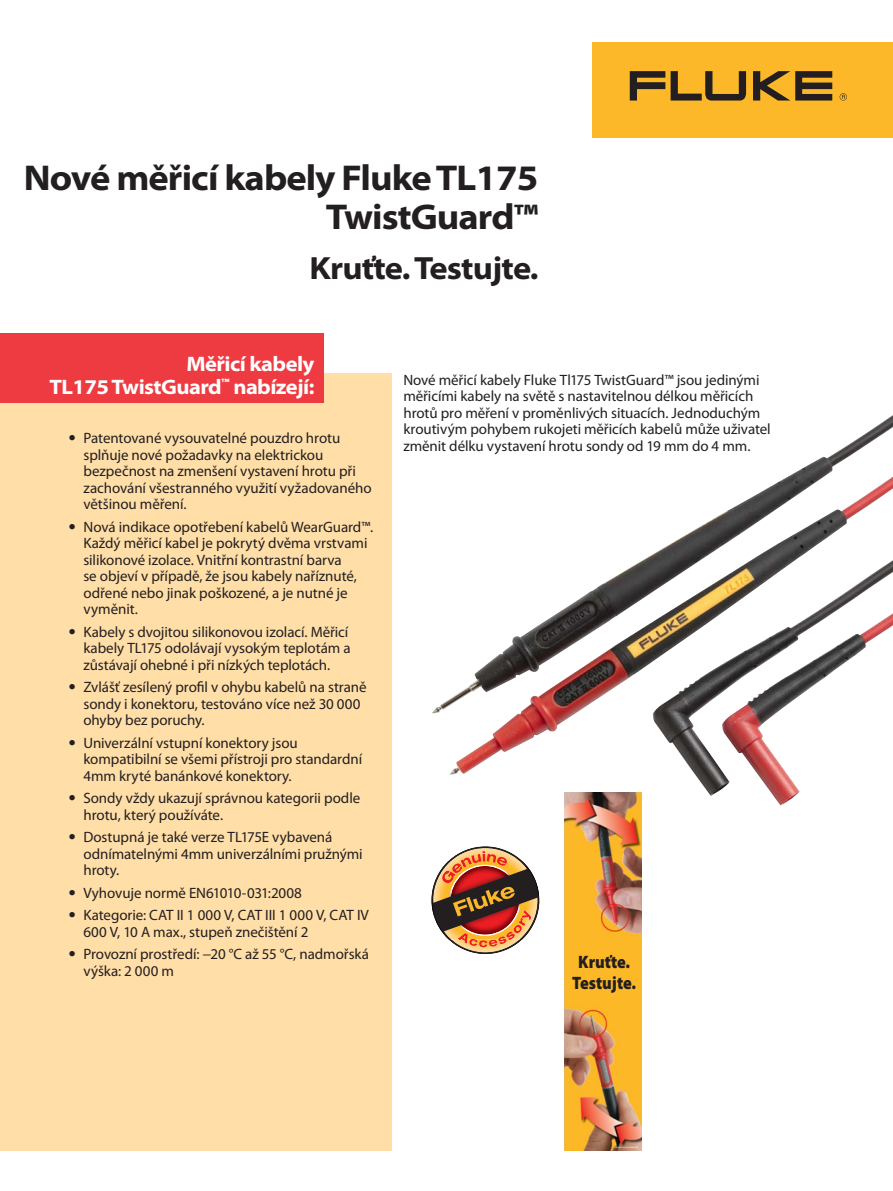
<style>
.page{position:relative;width:893px;height:1191px;background:#fff}
.page>*{position:absolute;margin:0;border:0;box-sizing:border-box;transform-origin:0 0}
.t1{font:700 semi-expanded 36px/39px "Myriad Pro";letter-spacing:-.025em;color:#231f20;text-align:right}
.t2{font:700 semi-expanded 32.25px "Myriad Pro";letter-spacing:-.025em;color:#231f20}
.t3{font:700 semi-expanded 21px/22.5px "Myriad Pro";letter-spacing:-.025em;color:#fff;text-align:right}
.t4{font:900 18px/20.7px "Myriad Pro";color:#231f20;text-align:center;scale:.9 1}
.t5{font:15px/16.5px "Myriad Pro";letter-spacing:-.005em;color:#231f20}
.s1{font-family:"Helvetica Neue LT Std";font-weight:700;font-stretch:expanded}
</style>
<div class="page">
<div style="left:593px;top:42px;width:300px;height:95px;background:#fcb828"></div>
<svg style="left:630px;top:71px;width:35px;height:30px"></svg>
<svg style="left:753px;top:71px;width:79px;height:30px"></svg>
<svg style="left:671px;top:71px;width:75px;height:30px"></svg>
<svg style="left:840px;top:93px;width:7px;height:7px"></svg>
<div style="left:0;top:373px;width:391px;height:777px;background:#ffdea8"></div>
<div style="left:0;top:333px;width:323px;height:70px;background:#ee3a41"></div>
<svg style="left:431px;top:846px;width:109px;height:108px"></svg>
<img style="left:432px;top:415px;width:461px;height:381px">
<img style="left:565px;top:792px;width:76px;height:358px">
<h1 class="t1" style="left:24px;top:162px;width:516px">Nové měřicí kabely Fluke TL175<br>TwistGuard™</h1>
<h2 class="t2" style="left:309px;top:256px;width:231px">Kruťte. Testujte.</h2>
<h3 class="t3" style="left:49px;top:354px;width:267px">Měřicí kabely<br>TL175 TwistGuard<sup>™</sup> nabízejí:</h3>
<p class="t5" style="left:83px;top:431px;width:290px;text-indent:-15px"><span class="s1">•</span> Patentované vysouvatelné pouzdro hrotu splňuje nové požadavky na elektrickou bezpečnost na zmenšení vystavení hrotu při zachování všestranného využití vyžadovaného většinou měření.</p>
<p class="t5" style="left:83px;top:519px;width:291px;text-indent:-15px"><span class="s1">•</span> Nová indikace opotřebení kabelů WearGuard™.<br>Každý měřicí kabel je pokrytý dvěma vrstvami silikonové izolace. Vnitřní kontrastní barva<br>se objeví v případě, že jsou kabely naříznuté, odřené nebo jinak poškozené, a je nutné je vyměnit.</p>
<p class="t5" style="left:83px;top:624px;width:269px;text-indent:-15px"><span class="s1">•</span> Kabely s dvojitou silikonovou izolací. Měřicí kabely TL175 odolávají vysokým teplotám a zůstávají ohebné i při nízkých teplotách.</p>
<p class="t5" style="left:83px;top:680px;width:285px;text-indent:-15px"><span class="s1">•</span> Zvlášť zesílený profil v ohybu kabelů na straně sondy i konektoru, testováno více než 30 000 ohyby bez poruchy.</p>
<p class="t5" style="left:83px;top:735px;width:280px;text-indent:-15px"><span class="s1">•</span> Univerzální vstupní konektory jsou kompatibilní se všemi přístroji pro standardní<br>4mm kryté banánkové konektory.</p>
<p class="t5" style="left:83px;top:791px;width:278px;text-indent:-15px"><span class="s1">•</span> Sondy vždy ukazují správnou kategorii podle hrotu, který používáte.</p>
<p class="t5" style="left:83px;top:830px;width:281px;text-indent:-15px"><span class="s1">•</span> Dostupná je také verze TL175E vybavená odnímatelnými 4mm univerzálními pružnými hroty.</p>
<p class="t5" style="left:68px;top:885px;width:235px"><span class="s1">•</span> Vyhovuje normě EN61010-031:2008</p>
<p class="t5" style="left:83px;top:908px;width:287px;text-indent:-15px"><span class="s1">•</span> Kategorie: CAT II 1 000 V, CAT III 1 000 V, CAT IV<br>600 V, 10 A max., stupeň znečištění 2</p>
<p class="t5" style="left:83px;top:947px;width:287px;text-indent:-15px"><span class="s1">•</span> Provozní prostředí: −20 °C až 55 °C, nadmořská výška: 2 000 m</p>
<p class="t4" style="left:572px;top:953px;width:73px">Kruťte.<br>Testujte.</p>
<p class="t5" style="left:403px;top:372px;width:369px">Nové měřicí kabely Fluke Tl175 TwistGuard™ jsou jedinými měřicími kabely na světě s nastavitelnou délkou měřicích hrotů pro měření v proměnlivých situacích. Jednoduchým kroutivým pohybem rukojeti měřicích kabelů může uživatel změnit délku vystavení hrotu sondy od 19 mm do 4 mm.</p>
</div>
